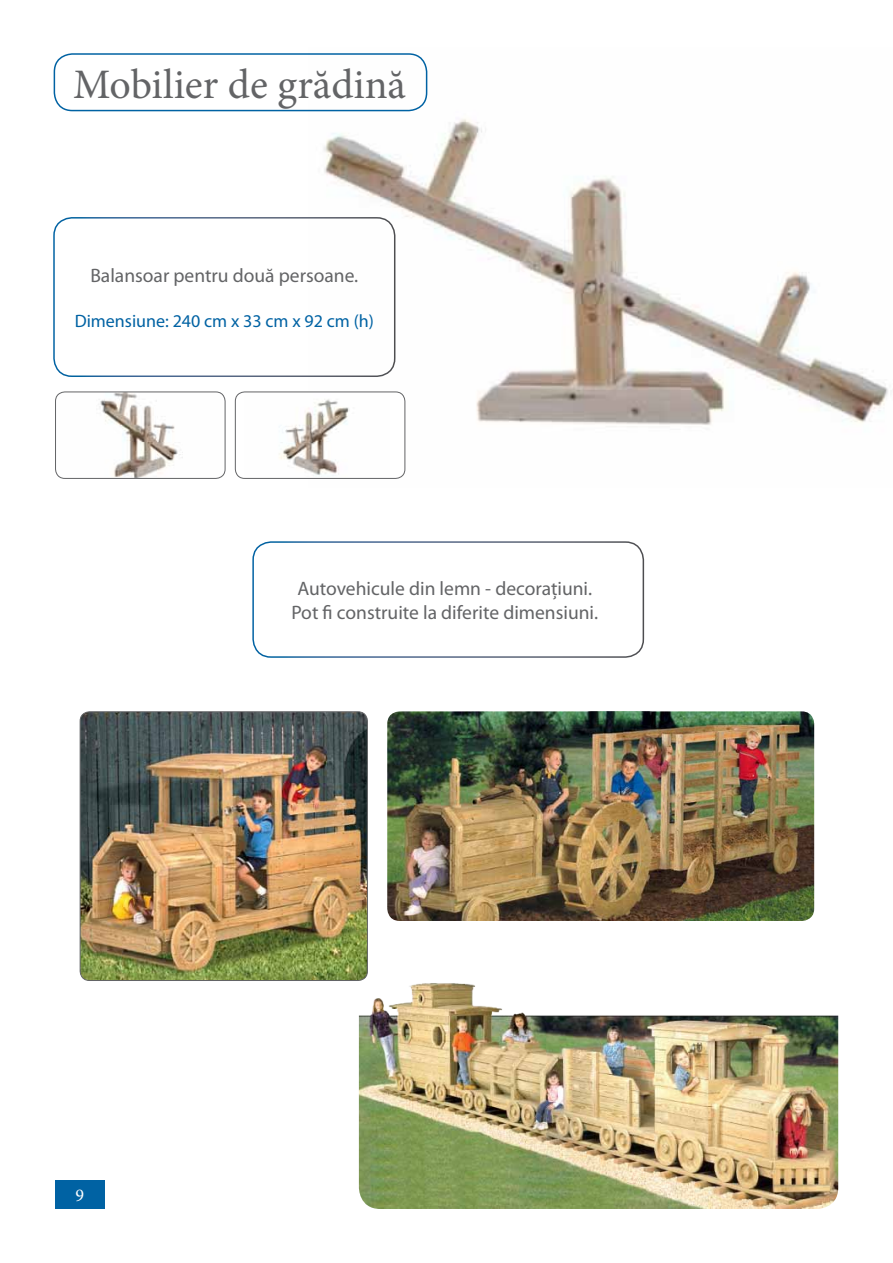
<style>
.page{position:relative;width:893px;height:1263px;background:#fff}
.page>*{position:absolute;margin:0;border:0;box-sizing:border-box;transform-origin:0 0}
.t1{font:42px "Minion Pro";color:#636466}
.t2{font:19.5px/24px "Myriad Pro";color:#636466;text-align:center}
.t3{font:18px "Myriad Pro";color:#0062a3}
.t4{font:18px "Minion Pro";color:#fff}
</style>
<div class="page">
<img style="left:661px;top:711px;width:153px;height:210px">
<img style="left:387px;top:711px;width:274px;height:210px">
<img style="left:309px;top:53px;width:579px;height:426px">
<div style="left:55px;top:1180px;width:50px;height:29px;background:#0062a3"></div>
<div style="left:54px;top:53px;width:373px;height:58px;border:2px solid #0062a3;border-radius:18px"></div>
<img style="left:56px;top:392px;width:167px;height:86px">
<div style="left:55px;top:392px;width:170px;height:87px;border:1px solid #636466;border-radius:9px"></div>
<div style="left:235px;top:392px;width:170px;height:86px;background:#fff;border-radius:9px"></div>
<img style="left:279px;top:399px;width:71px;height:78px">
<div style="left:235px;top:392px;width:170px;height:87px;border:1px solid #636466;border-radius:9px"></div>
<img style="left:80px;top:713px;width:286px;height:267px">
<div style="left:80px;top:711px;width:288px;height:270px;border:1px solid #636466;border-radius:9px"></div>
<div style="left:53px;top:217px;width:342px;height:160px;border:2px solid #fff;border-radius:18px"></div>
<div style="left:252px;top:541px;width:392px;height:117px;border:2px solid #fff;border-radius:18px"></div>
<img style="left:359px;top:983px;width:479px;height:226px">
<h1 class="t1" style="left:73px;top:56px;width:334px">Mobilier de grădină</h1>
<p class="t2" style="left:90px;top:264px;width:269px">Balansoar pentru două persoane.</p>
<p class="t3" style="left:75px;top:311px;width:301px">Dimensiune: 240 cm x 33 cm x 92 cm (h)</p>
<p class="t2" style="left:291px;top:577px;width:308px">Autovehicule din lemn - decorațiuni.<br>Pot fi construite la diferite dimensiuni.</p>
<p class="t4" style="left:75px;top:1183px;width:10px">9</p>
</div>
